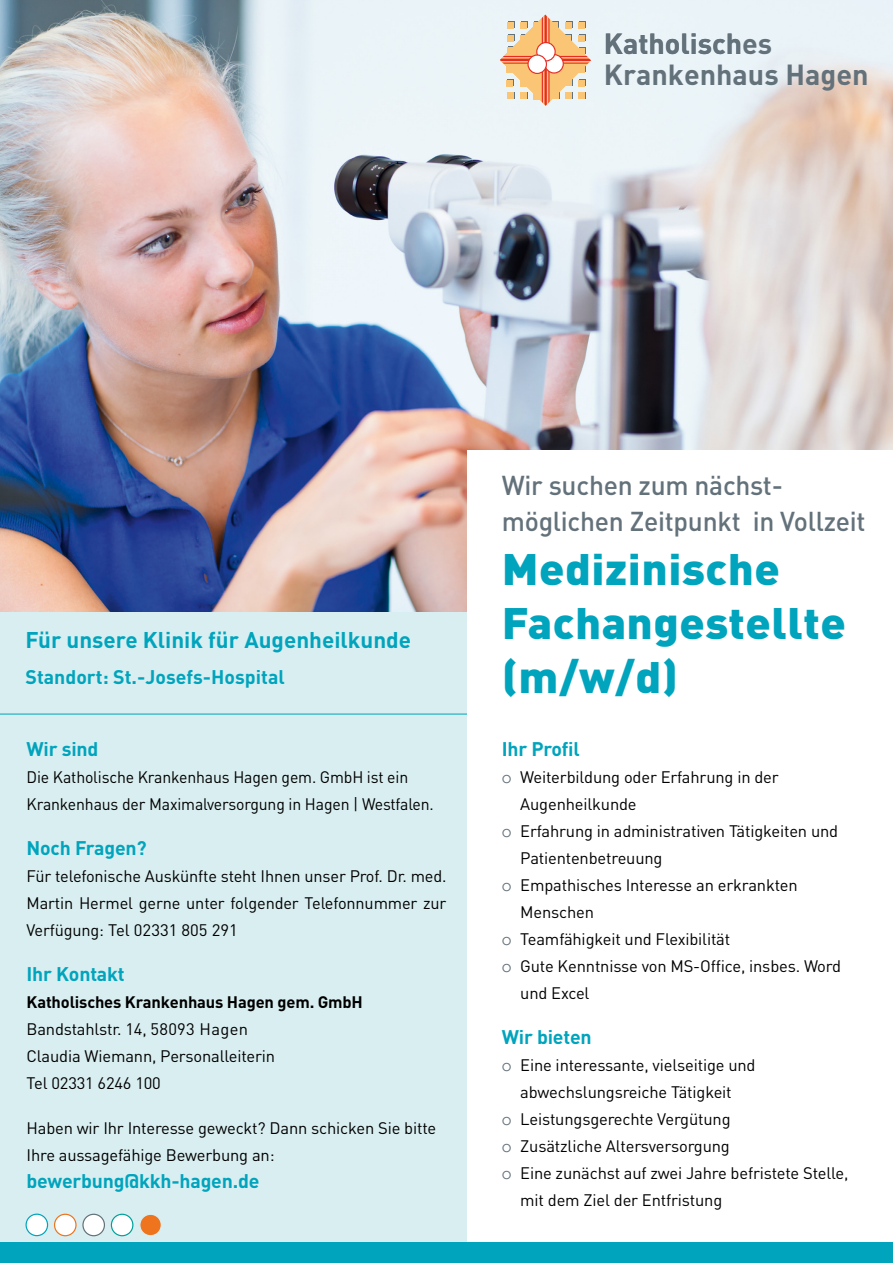
<style>
.page{position:relative;width:893px;height:1263px;background:#fff}
.page>*{position:absolute;margin:0;border:0;box-sizing:border-box;transform-origin:0 0}
.t1{font:900 43.5px/54px "DIN Pro";letter-spacing:.01em;color:#00a4bd;scale:1.05 1}
.t2{font:700 28.8px/30.5px "DIN Pro";color:#63717a}
.t3{font:500 27px/36px "DIN Pro";letter-spacing:-.01em;color:#63717a}
.t4{font:700 22.5px "DIN Pro";color:#00a4bd}
.t5{font:700 19.5px "DIN Pro";letter-spacing:-.01em;color:#00a4bd}
.t6{font:16.5px/27px "DIN Pro";letter-spacing:-.01em;color:#000}
.t7{font:16.5px/27px "DIN Pro";letter-spacing:-.01em;color:#000;scale:.96 1}
.t8{font:700 16.5px "DIN Pro";letter-spacing:-.01em;color:#000}
.s1{font-family:"Century Gothic";font-size:15px;color:#63717a}
</style>
<div class="page">
<img style="left:0;top:0;width:893px;height:612px">
<div style="left:0;top:612px;width:472px;height:651px;background:#d9eef0"></div>
<div style="left:111px;top:1214px;width:22px;height:22px;background:#fff;border-radius:50%"></div>
<div style="left:111px;top:1214px;width:22px;height:22px;border:1px solid #00a19a;border-radius:50%"></div>
<div style="left:83px;top:1214px;width:21px;height:22px;background:#fff;border-radius:50%"></div>
<div style="left:82px;top:1214px;width:23px;height:22px;border:1px solid #63717a;border-radius:50%"></div>
<div style="left:55px;top:1214px;width:21px;height:22px;background:#fff;border-radius:50%"></div>
<div style="left:54px;top:1214px;width:23px;height:22px;border:1px solid #ee741d;border-radius:50%"></div>
<div style="left:26px;top:1214px;width:22px;height:21px;background:#fff;border-radius:50%"></div>
<div style="left:26px;top:1213px;width:22px;height:23px;border:1px solid #00a4bd;border-radius:50%"></div>
<div style="left:140px;top:1214px;width:21px;height:22px;background:#ee741d;border-radius:50%"></div>
<div style="left:139px;top:1214px;width:23px;height:22px;border:1px solid #d9eef0;border-radius:50%"></div>
<svg style="left:500px;top:15px;width:91px;height:91px"></svg>
<div style="left:544px;top:54px;width:20px;height:20px;border:1px solid #e62d24;border-radius:50%"></div>
<div style="left:537px;top:43px;width:18px;height:18px;background:#fff;border-radius:50%"></div>
<div style="left:536px;top:42px;width:20px;height:20px;border:1px solid #e62d24;border-radius:50%"></div>
<div style="left:528px;top:55px;width:18px;height:18px;background:#fff;border-radius:50%"></div>
<div style="left:527px;top:54px;width:20px;height:20px;border:1px solid #e62d24;border-radius:50%"></div>
<hr style="left:0;top:714px;width:468px;height:1px;background:#00a4bd">
<div style="left:468px;top:450px;width:425px;height:792px;background:#fff"></div>
<div style="left:0;top:1242px;width:893px;height:21px;background:#00a4bd"></div>
<h2 class="t2" style="left:604px;top:27px;width:266px">Katholisches<br>Krankenhaus Hagen</h2>
<h3 class="t4" style="left:26px;top:625px;width:387px">Für unsere Klinik für Augenheilkunde</h3>
<p class="t5" style="left:26px;top:664px;width:261px">Standort: St.-Josefs-Hospital</p>
<p class="t5" style="left:27px;top:736px;width:73px">Wir sind</p>
<p class="t7" style="left:27px;top:763px;width:426px">Die Katholische Krankenhaus Hagen gem. GmbH ist ein<br>Krankenhaus der Maximalversorgung in Hagen | Westfalen.</p>
<p class="t5" style="left:27px;top:835px;width:122px">Noch Fragen?</p>
<p class="t6" style="left:27px;top:862px;width:421px;text-align:justify">Für telefonische Auskünfte steht Ihnen unser Prof. Dr. med.<br>Martin Hermel gerne unter folgender Telefonnummer zur Verfügung: Tel 02331 805 291</p>
<p class="t5" style="left:27px;top:961px;width:100px">Ihr Kontakt</p>
<p class="t8" style="left:27px;top:991px;width:338px">Katholisches Krankenhaus Hagen gem. GmbH</p>
<p class="t6" style="left:27px;top:1015px;width:250px">Bandstahlstr. 14, 58093 Hagen<br>Claudia Wiemann, Personalleiterin<br>Tel 02331 6246 100</p>
<p class="t6" style="left:27px;top:1114px;width:411px">Haben wir Ihr Interesse geweckt? Dann schicken Sie bitte<br>Ihre aussagefähige Bewerbung an:</p>
<p class="t5" style="left:27px;top:1168px;width:235px">bewerbung@kkh-hagen.de</p>
<h3 class="t3" style="left:502px;top:466px;width:365px">Wir suchen zum nächst&shy;möglichen Zeitpunkt in Vollzeit</h3>
<h1 class="t1" style="left:502px;top:541px;width:329px">Medizinische<br>Fachangestellte (m/w/d)</h1>
<p class="t5" style="left:502px;top:736px;width:80px">Ihr Profil</p>
<p class="t6" style="left:502px;top:763px;width:278px"><span class="s1">o</span> Weiterbildung oder Erfahrung in der</p>
<p class="t6" style="left:520px;top:790px;width:118px">Augenheilkunde</p>
<p class="t6" style="left:502px;top:817px;width:338px"><span class="s1">o</span> Erfahrung in administrativen Tätigkeiten und</p>
<p class="t6" style="left:520px;top:844px;width:144px">Patientenbetreuung</p>
<p class="t6" style="left:502px;top:871px;width:297px"><span class="s1">o</span> Empathisches Interesse an erkrankten</p>
<p class="t6" style="left:520px;top:898px;width:75px">Menschen</p>
<p class="t6" style="left:502px;top:925px;width:230px"><span class="s1">o</span> Teamfähigkeit und Flexibilität</p>
<p class="t6" style="left:502px;top:952px;width:341px"><span class="s1">o</span> Gute Kenntnisse von MS-Office, insbes. Word</p>
<p class="t6" style="left:520px;top:979px;width:71px">und Excel</p>
<p class="t5" style="left:502px;top:1024px;width:91px">Wir bieten</p>
<p class="t6" style="left:502px;top:1051px;width:255px"><span class="s1">o</span> Eine interessante, vielseitige und</p>
<p class="t6" style="left:520px;top:1078px;width:213px">abwechslungsreiche Tätigkeit</p>
<p class="t6" style="left:502px;top:1105px;width:230px"><span class="s1">o</span> Leistungsgerechte Vergütung</p>
<p class="t6" style="left:502px;top:1132px;width:230px"><span class="s1">o</span> Zusätzliche Altersversorgung</p>
<p class="t6" style="left:502px;top:1159px;width:348px"><span class="s1">o</span> Eine zunächst auf zwei Jahre befristete Stelle,</p>
<p class="t6" style="left:520px;top:1186px;width:204px">mit dem Ziel der Entfristung</p>
</div>
